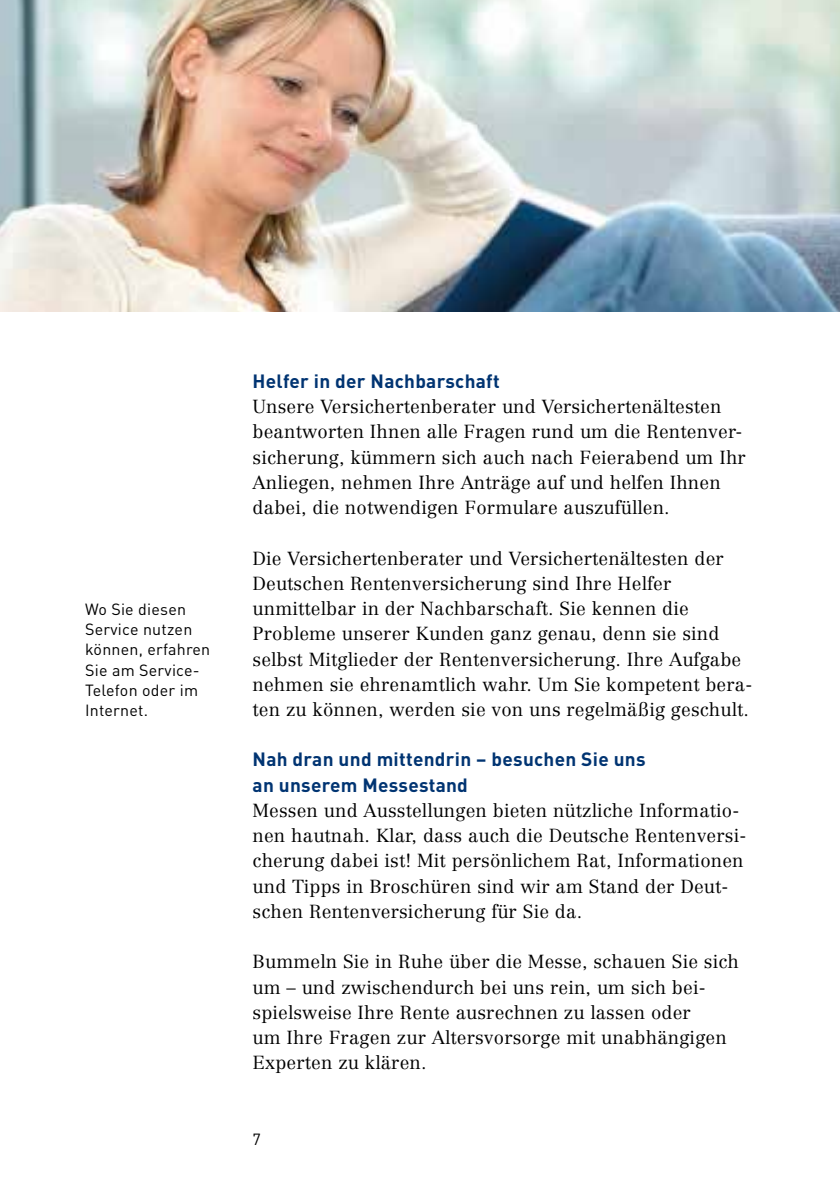
<style>
.page{position:relative;width:840px;height:1191px;background:#fff}
.page>*{position:absolute;margin:0;border:0;box-sizing:border-box;transform-origin:0 0}
.t1{font:700 19px/25.2px "DIN";letter-spacing:.015em;color:#003472}
.t2{font:300 18.6px/25.2px "Centennial";letter-spacing:.01em;color:#000}
.t3{font:16px/20.2px "DIN";letter-spacing:.015em;color:#000}
</style>
<div class="page">
<img style="left:0;top:0;width:839px;height:312px">
<p class="t3" style="left:85px;top:599px;width:127px">Wo Sie diesen<br>Service nutzen können, erfahren<br>Sie am Service-<br>Telefon oder im<br>Internet.</p>
<h3 class="t1" style="left:252px;top:367px;width:248px">Helfer in der Nachbarschaft</h3>
<p class="t2" style="left:252px;top:394px;width:494px">Unsere Versichertenberater und Versichertenältesten beantworten Ihnen alle Fragen rund um die Rentenver&shy;sicherung, kümmern sich auch nach Feierabend um Ihr Anliegen, nehmen Ihre Anträge auf und helfen Ihnen dabei, die notwendigen Formulare auszufüllen.</p>
<p class="t2" style="left:252px;top:545px;width:498px">Die Versichertenberater und Versichertenältesten der Deutschen Rentenversicherung sind Ihre Helfer unmittelbar in der Nachbarschaft. Sie kennen die Probleme unserer Kunden ganz genau, denn sie sind selbst Mitglieder der Rentenversicherung. Ihre Aufgabe nehmen sie ehrenamtlich wahr. Um Sie kompetent bera‑ ten zu können, werden sie von uns regelmäßig geschult.</p>
<h3 class="t1" style="left:252px;top:746px;width:394px">Nah dran und mittendrin – besuchen Sie uns an unserem Messestand</h3>
<p class="t2" style="left:252px;top:797px;width:495px">Messen und Ausstellungen bieten nützliche Informatio&shy;nen hautnah. Klar, dass auch die Deutsche Rentenversi&shy;cherung dabei ist! Mit persönlichem Rat, Informationen und Tipps in Broschüren sind wir am Stand der Deut&shy;schen Rentenversicherung für Sie da.</p>
<p class="t2" style="left:252px;top:949px;width:487px">Bummeln Sie in Ruhe über die Messe, schauen Sie sich um – und zwischendurch bei uns rein, um sich bei-- spielsweise Ihre Rente ausrechnen zu lassen oder<br>um Ihre Fragen zur Altersvorsorge mit unabhängigen Experten zu klären.</p>
<p class="t3" style="left:252px;top:1128px;width:10px">7</p>
</div>
